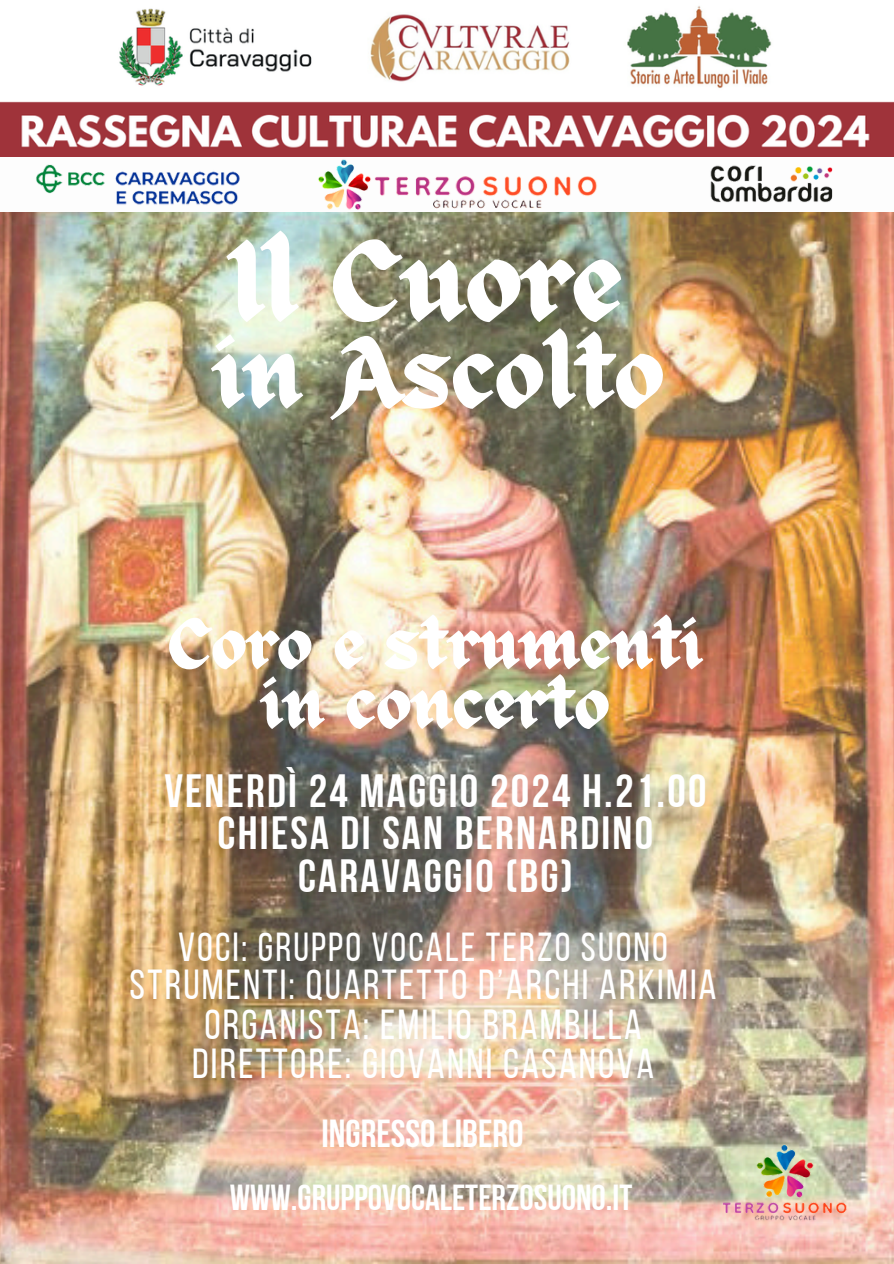
<style>
.page{position:relative;width:894px;height:1264px;background:#fff}
.page>*{position:absolute;margin:0;border:0;box-sizing:border-box;transform-origin:0 0}
.t1{font:112.8px "ED Celandine";color:#fff}
.t2{font:99.3px "ED Celandine";color:#fff}
.t3{font:70.35px/59.7px "ED Celandine";color:#fff;text-align:center}
.t4{font:46.5px/42.8px "Bebas Neue Cyrillic";letter-spacing:.05em;color:#fff;text-align:center}
.t5{font:41.85px/39.3px "Bebas Neue";letter-spacing:.05em;color:#fff;text-align:center}
.t6{font:40.35px "Bebas Neue";letter-spacing:.05em;color:#fff}
.t7{font:39px "Bebas Neue Cyrillic";color:#fff}
.t8{font:36.15px "Bebas Neue Cyrillic";color:#fff}
</style>
<div class="page">
<img style="left:0;top:213px;width:893px;height:1049px">
<img style="left:710px;top:165px;width:123px;height:38px">
<img style="left:317px;top:156px;width:55px;height:54px">
<img style="left:721px;top:1137px;width:126px;height:87px">
<img style="left:0;top:6px;width:892px;height:150px">
<img style="left:36px;top:164px;width:204px;height:41px">
<img style="left:374px;top:176px;width:223px;height:33px">
<p class="t1" style="left:229px;top:220px;width:394px">Il Cuore</p>
<p class="t2" style="left:213px;top:319px;width:452px">in Ascolto</p>
<h2 class="t3" style="left:168px;top:618px;width:535px">Coro e strumenti in concerto</h2>
<h5 class="t4" style="left:164px;top:773px;width:543px">VENERDÌ 24 MAGGIO 2024 H.21.00<br>CHIESA DI SAN BERNARDINO<br>CARAVAGGIO (BG)</h5>
<p class="t6" style="left:178px;top:930px;width:491px">VOCI: GRUPPO VOCALE TERZO SUONO</p>
<h5 class="t5" style="left:130px;top:969px;width:588px">STRUMENTI: QUARTETTO D’ARCHI ARKIMIA<br>ORGANISTA: EMILIO BRAMBILLA</h5>
<h4 class="t5" style="left:192px;top:1047px;width:463px">DIRETTORE: GIOVANNI CASANOVA</h4>
<h3 class="t7" style="left:321px;top:1117px;width:204px">INGRESSOLIBERO</h3>
<h1 class="t8" style="left:230px;top:1183px;width:404px">WWW.GRUPPOVOCALETERZOSUONO.IT</h1>
</div>
